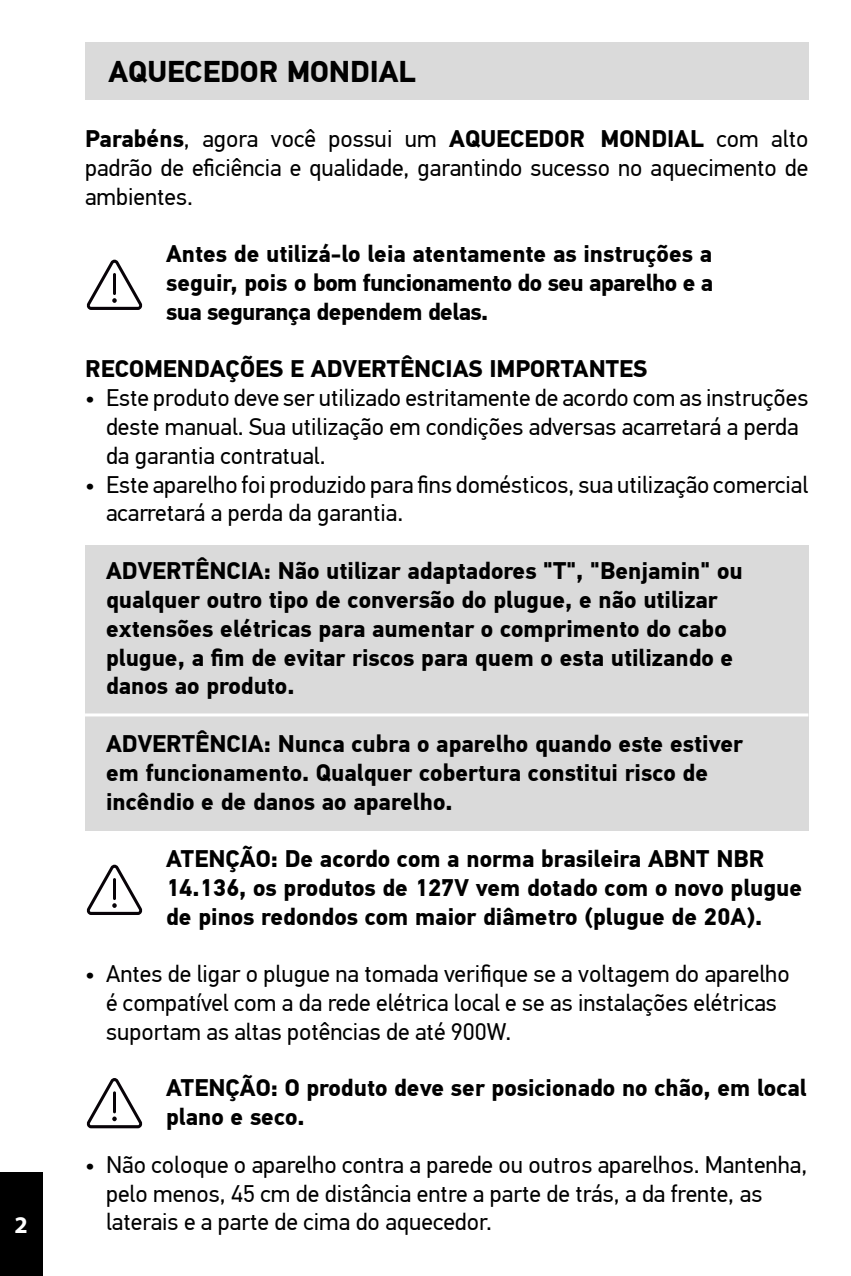
<style>
.page{position:relative;width:851px;height:1276px;background:#fff}
.page>*{position:absolute;margin:0;border:0;box-sizing:border-box;transform-origin:0 0}
.t1{font:700 30px "PF Din Text Pro";color:#000}
.t2{font:700 24px/28.8px "PF Din Text Pro";color:#000}
.t3{font:24px/28.8px "PF Din Text Pro";color:#000}
.t4{font:700 24px "Myriad Pro";color:#fff}
.s1{font-weight:700}
</style>
<div class="page">
<div style="left:0;top:1172px;width:43px;height:104px;background:#000"></div>
<div style="left:85px;top:43px;width:723px;height:57px;background:#dadada"></div>
<div style="left:85px;top:546px;width:723px;height:285px;background:#dadada"></div>
<svg style="left:87px;top:260px;width:55px;height:50px"></svg>
<svg style="left:87px;top:864px;width:55px;height:51px"></svg>
<svg style="left:87px;top:1078px;width:55px;height:50px"></svg>
<hr style="left:85px;top:713px;width:723px;height:3px;background:#fff">
<p class="t4" style="left:15px;top:1209px;width:15px">2</p>
<p class="t1" style="left:108px;top:53px;width:309px">AQUECEDOR MONDIAL</p>
<p class="t3" style="left:85px;top:125px;width:724px;text-align:justify"><span class="s1">Parabéns</span>, agora você possui um <span class="s1">AQUECEDOR MONDIAL</span> com alto padrão de eficiência e qualidade, garantindo sucesso no aquecimento de ambientes.</p>
<p class="t2" style="left:166px;top:240px;width:548px;text-align:justify">Antes de utilizá-lo leia atentamente as instruções a seguir, pois o bom funcionamento do seu aparelho e a sua segurança dependem delas.</p>
<p class="t2" style="left:85px;top:355px;width:563px">RECOMENDAÇÕES E ADVERTÊNCIAS IMPORTANTES</p>
<p class="t3" style="left:106px;top:384px;width:703px;text-indent:-21px">• Este produto deve ser utilizado estritamente de acordo com as instruções deste manual. Sua utilização em condições adversas acarretará a perda da garantia contratual.</p>
<p class="t3" style="left:106px;top:470px;width:703px;text-indent:-21px">• Este aparelho foi produzido para fins domésticos, sua utilização comercial acarretará a perda da garantia.</p>
<p class="t2" style="left:106px;top:557px;width:638px">ADVERTÊNCIA: Não utilizar adaptadores "T", "Benjamin" ou qualquer outro tipo de conversão do plugue, e não utilizar extensões elétricas para aumentar o comprimento do cabo plugue, a fim de evitar riscos para quem o esta utilizando e danos ao produto.</p>
<p class="t2" style="left:106px;top:730px;width:638px">ADVERTÊNCIA: Nunca cubra o aparelho quando este estiver em funcionamento. Qualquer cobertura constitui risco de incêndio e de danos ao aparelho.</p>
<p class="t2" style="left:166px;top:845px;width:637px">ATENÇÃO: De acordo com a norma brasileira ABNT NBR<br>14.136, os produtos de 127V vem dotado com o novo plugue de pinos redondos com maior diâmetro (plugue de 20A).</p>
<p class="t3" style="left:106px;top:960px;width:685px;text-indent:-21px">• Antes de ligar o plugue na tomada verifique se a voltagem do aparelho é compatível com a da rede elétrica local e se as instalações elétricas suportam as altas potências de até 900W.</p>
<p class="t2" style="left:166px;top:1073px;width:642px">ATENÇÃO: O produto deve ser posicionado no chão, em local plano e seco.</p>
<p class="t3" style="left:106px;top:1150px;width:702px;text-indent:-21px">• Não coloque o aparelho contra a parede ou outros aparelhos. Mantenha, pelo menos, 45 cm de distância entre a parte de trás, a da frente, as laterais e a parte de cima do aquecedor.</p>
</div>
